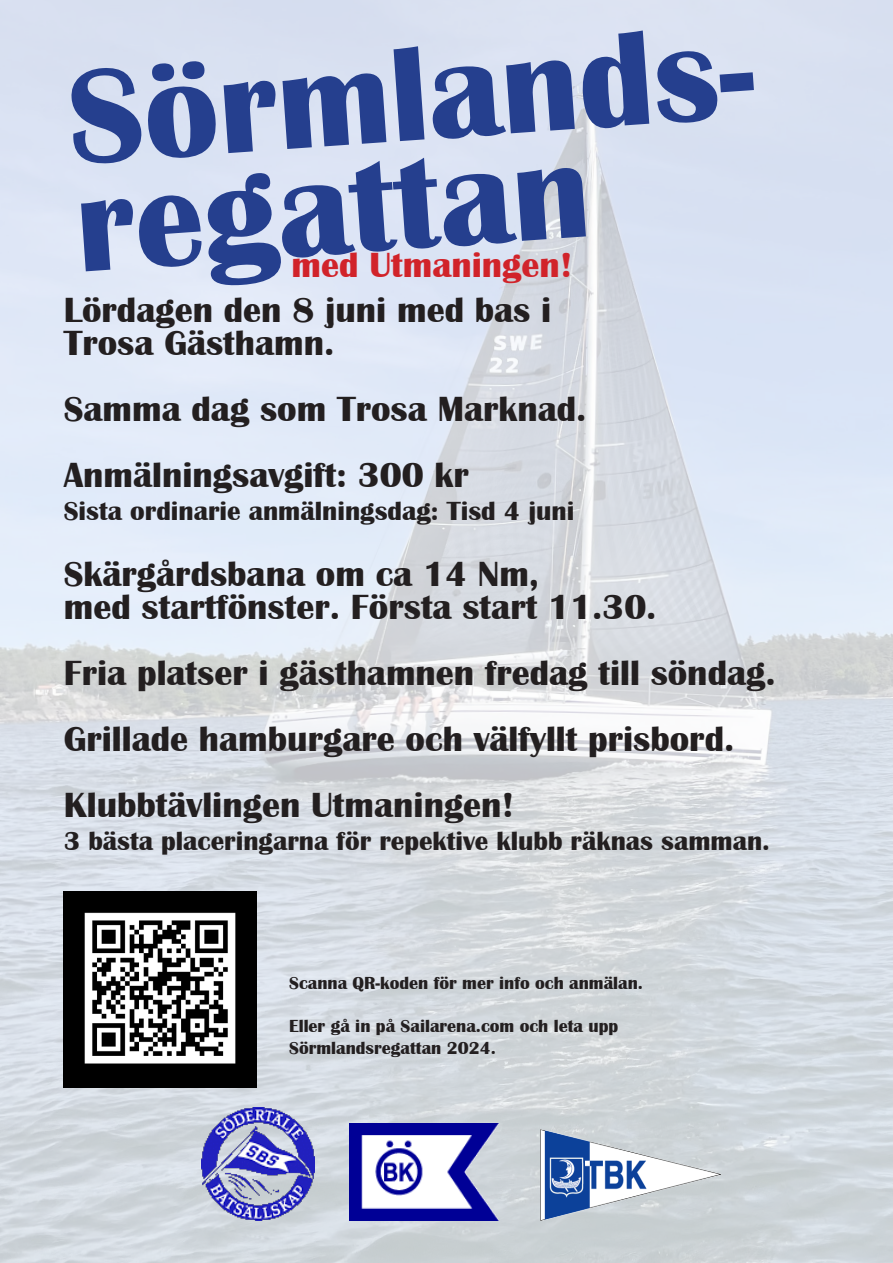
<style>
.page{position:relative;width:893px;height:1263px;background:#fff}
.page>*{position:absolute;margin:0;border:0;box-sizing:border-box;transform-origin:0 0}
.t1{font:700 138px/108px "Britannic";color:#253f8e}
.t2{font:700 36px/66px "Britannic";color:#231f20}
.t3{font:700 36px "Britannic";color:#d1232a}
.t4{font:700 27px "Britannic";color:#231f20}
.t5{font:700 18px/21.6px "Britannic";color:#231f20}
</style>
<div class="page">
<img style="left:0;top:0;width:893px;height:1263px">
<img style="left:201px;top:1107px;width:113px;height:113px">
<img style="left:350px;top:1124px;width:149px;height:96px">
<img style="left:540px;top:1130px;width:180px;height:90px">
<img style="left:64px;top:892px;width:192px;height:195px">
<h1 class="t1" style="left:64px;top:66px;width:722px;rotate:-4deg">Sörmlands&shy;regattan</h1>
<p class="t3" style="left:292px;top:245px;width:283px">med Utmaningen!</p>
<p class="t2" style="left:64px;top:294px;width:489px;line-height:33px">Lördagen den 8 juni med bas i<br>Trosa Gästhamn.</p>
<p class="t2" style="left:64px;top:376px;width:524px">Samma dag som Trosa Marknad.<br>Anmälningsavgift: 300 kr</p>
<p class="t4" style="left:64px;top:495px;width:512px">Sista ordinarie anmälningsdag: Tisd 4 juni</p>
<p class="t2" style="left:64px;top:558px;width:594px;line-height:33px">Skärgårdsbana om ca 14 Nm,<br>med startfönster. Första start 11.30.</p>
<p class="t2" style="left:64px;top:640px;width:713px">Fria platser i gästhamnen fredag till söndag.<br>Grillade hamburgare och välfyllt prisbord.<br>Klubbtävlingen Utmaningen!</p>
<p class="t4" style="left:64px;top:825px;width:708px">3 bästa placeringarna för repektive klubb räknas samman.</p>
<p class="t5" style="left:289px;top:972px;width:355px">Scanna QR-koden för mer info och anmälan.</p>
<p class="t5" style="left:289px;top:1016px;width:331px">Eller gå in på Sailarena.com och leta upp<br>Sörmlandsregattan 2024.</p>
</div>
